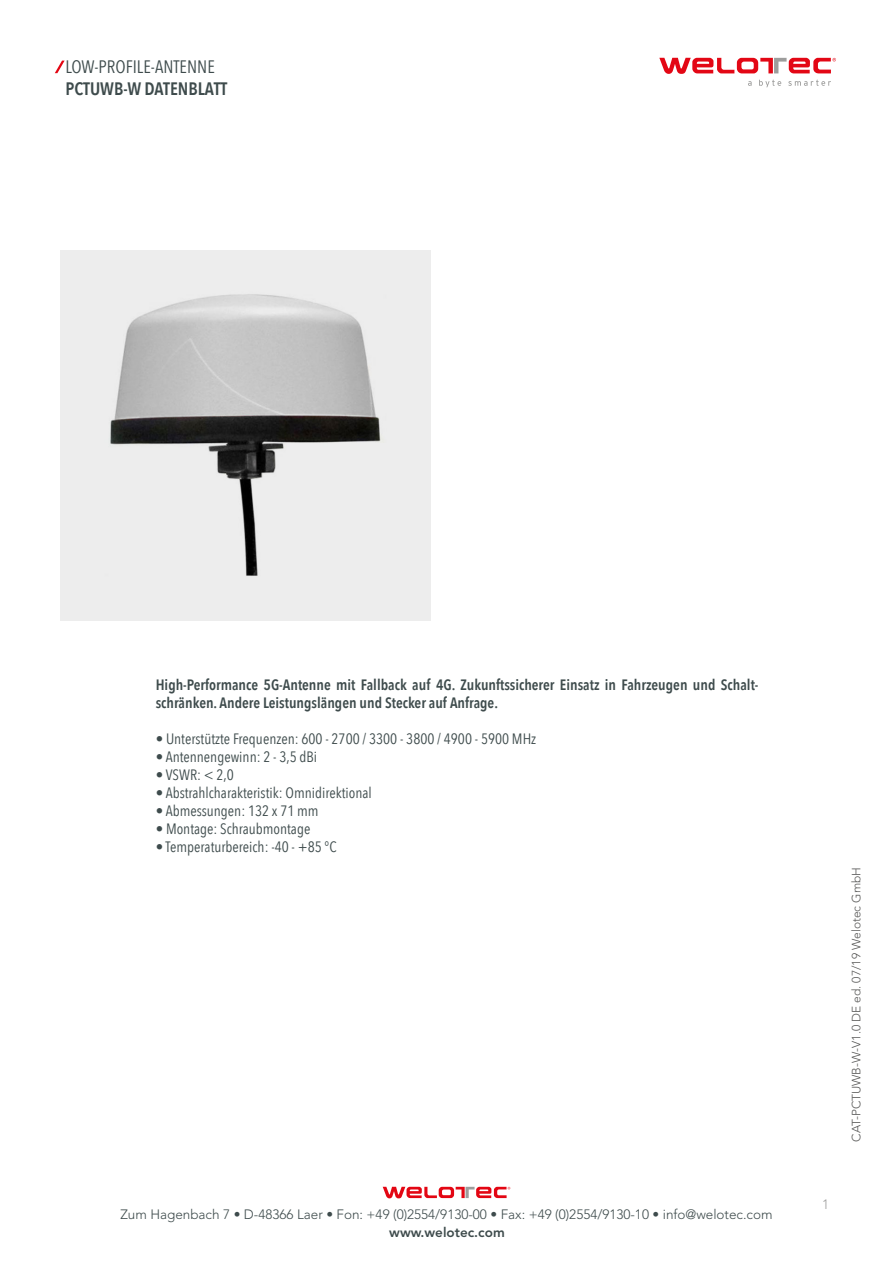
<style>
.page{position:relative;width:893px;height:1263px;background:#fff}
.page>*{position:absolute;margin:0;border:0;box-sizing:border-box;transform-origin:0 0}
.t1{font:18px "Avenir Next Condensed";color:#3e4b4c}
.t2{font:600 18px "Avenir Next Condensed";color:#3e4b4c}
.t3{font:15px "Avenir Next Condensed";color:#3e4b4c}
.t4{font:600 15px/18px "Avenir Next Condensed";color:#3e4b4c}
.t5{font:300 13.5px "Avenir LT Std";color:#3e4b4c}
.t6{font:800 13.5px "Avenir LT Std";color:#3e4b4c}
.t7{font:300 13.5px "Avenir LT Std";color:#9d9d9c}
.t8{font:300 12px "Avenir LT Std";color:#575756}
</style>
<div class="page">
<svg style="left:383px;top:1187px;width:127px;height:11px"></svg>
<svg style="left:659px;top:58px;width:177px;height:29px"></svg>
<img style="left:61px;top:251px;width:370px;height:370px">
<svg style="left:55px;top:61px;width:10px;height:12px"></svg>
<p class="t1" style="left:65px;top:52px;width:151px">Low-Profile-Antenne</p>
<p class="t2" style="left:65px;top:73px;width:132px">PCTUWB-W Date nblatt</p>
<p class="t4" style="left:156px;top:675px;width:604px">High-Performance 5G-Antenne mit Fallback auf 4G. Zukunftssicherer Einsatz in Fahrzeugen und Schalt&shy;schränken. Andere Leistungslängen und Stecker auf Anfrage.</p>
<p class="t3" style="left:156px;top:726px;width:382px">• Unterstützte Frequenzen: 600 - 2700 / 3300 - 3800 / 4900 - 5900 MHz</p>
<p class="t3" style="left:156px;top:744px;width:163px">• Antennengewinn: 2 - 3,5 dBi</p>
<p class="t3" style="left:156px;top:762px;width:80px">• VSWR: &lt; 2,0</p>
<p class="t3" style="left:156px;top:780px;width:218px">• Abstrahlcharakteristik: Omnidirektional</p>
<p class="t3" style="left:156px;top:798px;width:164px">• Abmessungen: 132 x 71 mm</p>
<p class="t3" style="left:156px;top:816px;width:156px">• Montage: Schraubmontage</p>
<p class="t3" style="left:156px;top:834px;width:182px">• Temperaturbereich: -40 - +85 °C</p>
<p class="t5" style="left:120px;top:1207px;width:654px">Zum Hagenbach 7 • D-48366 Laer • Fon: +49 (0)2554/9130-00 • Fax: +49 (0)2554/9130-10 • info@welotec.com</p>
<p class="t6" style="left:389px;top:1224px;width:117px">www.welotec.com</p>
<p class="t7" style="left:822px;top:1197px;width:9px">1</p>
<p class="t8" style="left:849px;top:1141px;width:276px;rotate:-90deg">CAT-PCTUWB-W-V1.0 DE ed. 07/19 Welotec GmbH</p>
</div>
